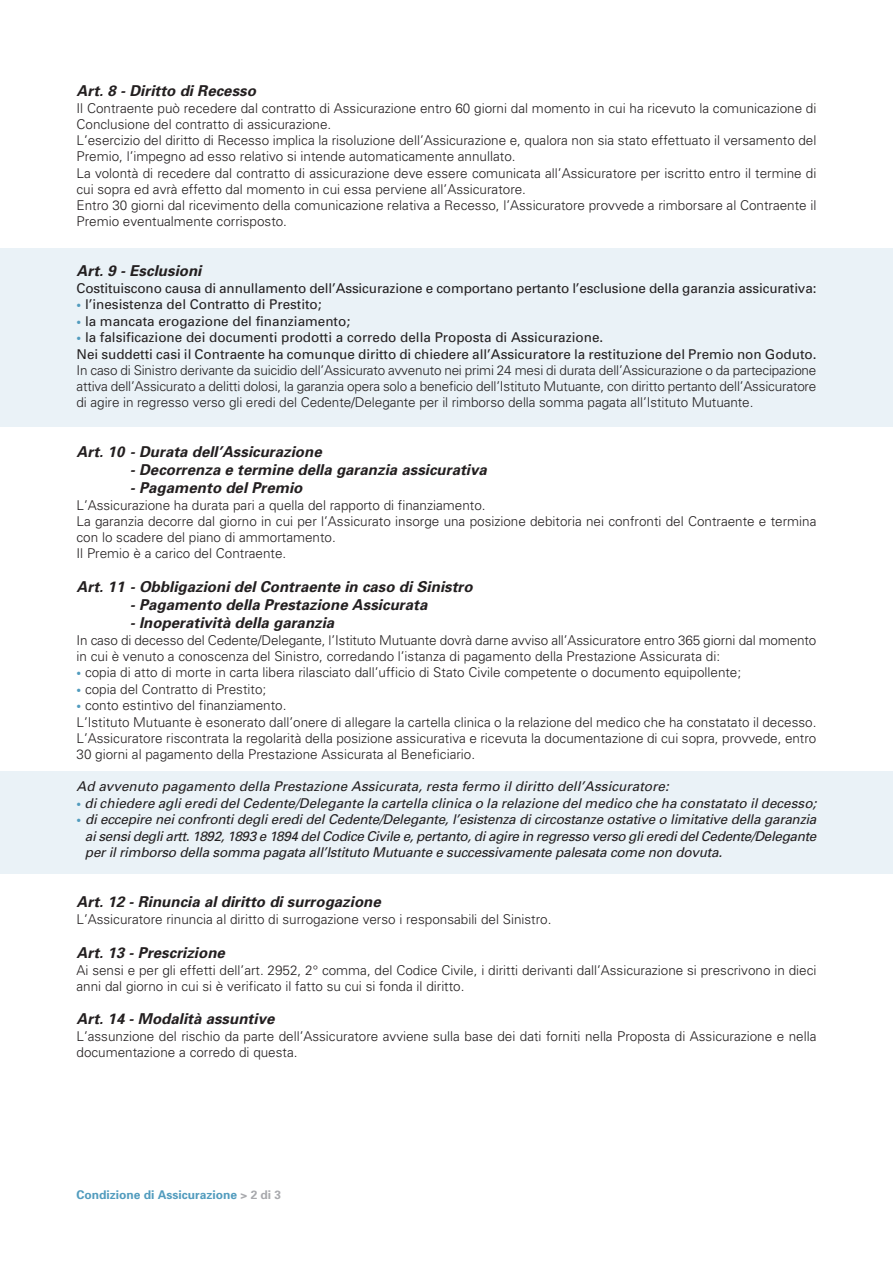
<style>
.page{position:relative;width:893px;height:1263px;background:#fff}
.page>*{position:absolute;margin:0;border:0;box-sizing:border-box;transform-origin:0 0}
.t1{font:italic 700 15px "Univers";letter-spacing:.005em;color:#231f20}
.t2{font:300 13.5px/16.2px "Univers";color:#231f20}
.t3{font:italic 13.5px/16.5px "Univers";color:#231f20;text-align:justify}
.t4{font:13.5px/16.2px "Univers";color:#231f20}
.t5{font:700 12px "Univers";color:#529cbe}
.s1{color:#529cbe}
.s2{font-weight:400;color:#529cbe}
.s3{font-style:normal;color:#529cbe}
.s4{color:#a8a9ad}
</style>
<div class="page">
<div style="left:0;top:771px;width:893px;height:102px;background:#eaf2f7"></div>
<div style="left:0;top:248px;width:893px;height:179px;background:#eaf2f7"></div>
<p class="t1" style="left:77px;top:85px;width:181px">Art. 8 - Diritto di Recesso</p>
<p class="t2" style="left:77px;top:101px;width:741px">Il Contraente può recedere dal contratto di Assicurazione entro 60 giorni dal momento in cui ha ricevuto la comunicazione di Conclusione del contratto di assicurazione.<br>L’esercizio del diritto di Recesso implica la risoluzione dell’Assicurazione e, qualora non sia stato effettuato il versamento del Premio, l’impegno ad esso relativo si intende automaticamente annullato.<br>La volontà di recedere dal contratto di assicurazione deve essere comunicata all’Assicuratore per iscritto entro il termine di cui sopra ed avrà effetto dal momento in cui essa perviene all’Assicuratore.<br>Entro 30 giorni dal ricevimento della comunicazione relativa a Recesso, l’Assicuratore provvede a rimborsare al Contraente il Premio eventualmente corrisposto.</p>
<p class="t1" style="left:77px;top:265px;width:126px">Art. 9 - Esclusioni</p>
<p class="t4" style="left:77px;top:281px;width:741px">Costituiscono causa di annullamento dell’Assicurazione e comportano pertanto l’esclusione della garanzia assicurativa:</p>
<p class="t4" style="left:77px;top:298px;width:247px"><span class="s1">•</span> l’inesistenza del Contratto di Prestito;</p>
<p class="t4" style="left:77px;top:314px;width:275px"><span class="s1">•</span> la mancata erogazione del finanziamento;</p>
<p class="t4" style="left:77px;top:331px;width:741px"><span class="s1">•</span> la falsificazione dei documenti prodotti a corredo della Proposta di Assicurazione.<br>Nei suddetti casi il Contraente ha comunque diritto di chiedere all’Assicuratore la restituzione del Premio non Goduto.</p>
<p class="t2" style="left:77px;top:363px;width:741px;text-align:justify">In caso di Sinistro derivante da suicidio dell’Assicurato avvenuto nei primi 24 mesi di durata dell’Assicurazione o da partecipazione attiva dell’Assicurato a delitti dolosi, la garanzia opera solo a beneficio dell’Istituto Mutuante, con diritto pertanto dell’Assicuratore di agire in regresso verso gli eredi del Cedente/Delegante per il rimborso della somma pagata all’Istituto Mutuante.</p>
<p class="t1" style="left:77px;top:446px;width:247px">Art. 10 - Durata dell’Assicurazione</p>
<p class="t1" style="left:130px;top:464px;width:359px">- Decorrenza e termine della garanzia assicurativa</p>
<p class="t1" style="left:130px;top:482px;width:174px">- Pagamento del Premio</p>
<p class="t2" style="left:77px;top:498px;width:741px">L’Assicurazione ha durata pari a quella del rapporto di finanziamento.<br>La garanzia decorre dal giorno in cui per l’Assicurato insorge una posizione debitoria nei confronti del Contraente e termina con lo scadere del piano di ammortamento.<br>Il Premio è a carico del Contraente.</p>
<p class="t1" style="left:77px;top:581px;width:398px">Art. 11 - Obbligazioni del Contraente in caso di Sinistro</p>
<p class="t1" style="left:130px;top:599px;width:299px">- Pagamento della Prestazione Assicurata</p>
<p class="t1" style="left:130px;top:617px;width:206px">- Inoperatività della garanzia</p>
<p class="t2" style="left:77px;top:633px;width:741px">In caso di decesso del Cedente/Delegante, l’Istituto Mutuante dovrà darne avviso all’Assicuratore entro 365 giorni dal momento in cui è venuto a conoscenza del Sinistro, corredando l’istanza di pagamento della Prestazione Assicurata di:</p>
<p class="t2" style="left:77px;top:666px;width:666px"><span class="s2">•</span> copia di atto di morte in carta libera rilasciato dall’ufficio di Stato Civile competente o documento equipollente;</p>
<p class="t2" style="left:77px;top:682px;width:191px"><span class="s2">•</span> copia del Contratto di Prestito;</p>
<p class="t2" style="left:77px;top:699px;width:741px"><span class="s2">•</span> conto estintivo del finanziamento.<br>L’Istituto Mutuante è esonerato dall’onere di allegare la cartella clinica o la relazione del medico che ha constatato il decesso.<br>L’Assicuratore riscontrata la regolarità della posizione assicurativa e ricevuta la documentazione di cui sopra, provvede, entro 30 giorni al pagamento della Prestazione Assicurata al Beneficiario.</p>
<p class="t3" style="left:77px;top:780px;width:594px">Ad avvenuto pagamento della Prestazione Assicurata, resta fermo il diritto dell’Assicuratore:</p>
<p class="t3" style="left:77px;top:796px;width:741px"><span class="s3">•</span> di chiedere agli eredi del Cedente/Delegante la cartella clinica o la relazione del medico che ha constatato il decesso;</p>
<p class="t3" style="left:85px;top:813px;width:733px;text-indent:-8px"><span class="s3">•</span> di eccepire nei confronti degli eredi del Cedente/Delegante, l’esistenza di circostanze ostative o limitative della garanzia ai sensi degli artt. 1892, 1893 e 1894 del Codice Civile e, pertanto, di agire in regresso verso gli eredi del Cedente/Delegante per il rimborso della somma pagata all’Istituto Mutuante e successivamente palesata come non dovuta.</p>
<p class="t1" style="left:77px;top:896px;width:306px">Art. 12 - Rinuncia al diritto di surrogazione</p>
<p class="t2" style="left:77px;top:912px;width:476px">L’Assicuratore rinuncia al diritto di surrogazione verso i responsabili del Sinistro.</p>
<p class="t1" style="left:77px;top:947px;width:150px">Art. 13 - Prescrizione</p>
<p class="t2" style="left:77px;top:963px;width:741px">Ai sensi e per gli effetti dell’art. 2952, 2° comma, del Codice Civile, i diritti derivanti dall’Assicurazione si prescrivono in dieci anni dal giorno in cui si è verificato il fatto su cui si fonda il diritto.</p>
<p class="t1" style="left:77px;top:1013px;width:199px">Art. 14 - Modalità assuntive</p>
<p class="t2" style="left:77px;top:1029px;width:741px">L’assunzione del rischio da parte dell’Assicuratore avviene sulla base dei dati forniti nella Proposta di Assicurazione e nella documentazione a corredo di questa.</p>
<p class="t5" style="left:77px;top:1191px;width:206px">Condizione di Assicurazione <span class="s4">&gt; 2 di 3</span></p>
</div>
